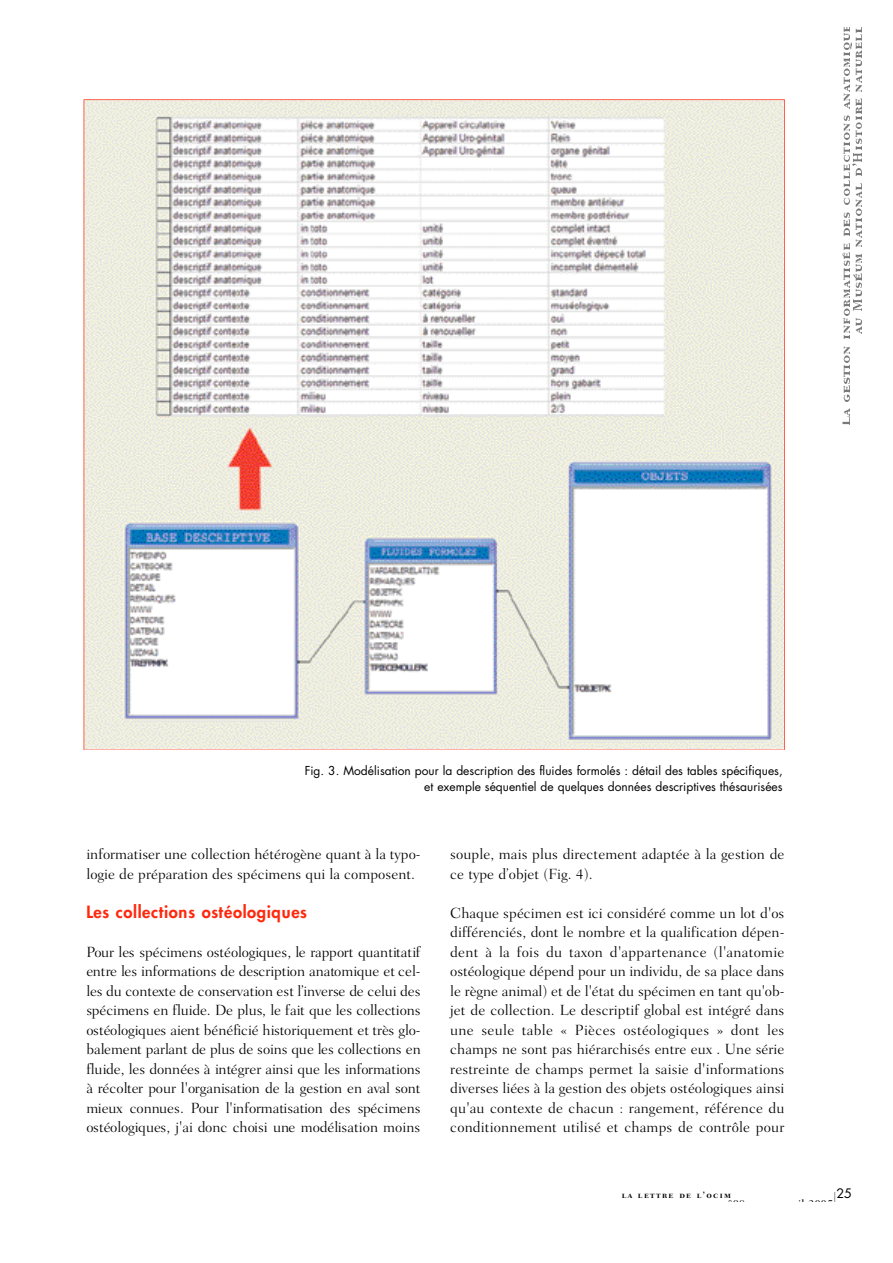
<style>
.page{position:relative;width:893px;height:1263px;background:#fff}
.page>*{position:absolute;margin:0;border:0;box-sizing:border-box;transform-origin:0 0}
.t1{font:800 16.5px "Futura";letter-spacing:.04em;color:#ff280d}
.t2{font:300 15px/19.5px "Fairfield LH";color:#000}
.t3{font:12.75px "Futura";color:#000}
.t4{font:12px/15.5px "Futura";color:#000;text-align:right}
.t5{font:9px "Fairfield LH Bold SC";letter-spacing:.145em;color:#000}
</style>
<div class="page">
<svg style="left:842px;top:409px;width:7px;height:15px"></svg>
<svg style="left:843px;top:346px;width:6px;height:55px"></svg>
<svg style="left:842px;top:243px;width:7px;height:95px"></svg>
<svg style="left:843px;top:212px;width:6px;height:23px"></svg>
<svg style="left:843px;top:27px;width:7px;height:80px"></svg>
<img style="left:847px;top:327px;width:14px;height:6px">
<img style="left:847px;top:318px;width:14px;height:7px">
<img style="left:847px;top:299px;width:14px;height:11px">
<img style="left:847px;top:290px;width:14px;height:7px">
<img style="left:847px;top:282px;width:14px;height:5px">
<img style="left:847px;top:274px;width:14px;height:6px">
<img style="left:847px;top:265px;width:14px;height:6px">
<img style="left:847px;top:255px;width:14px;height:8px">
<img style="left:847px;top:223px;width:14px;height:23px">
<img style="left:847px;top:218px;width:14px;height:3px">
<img style="left:847px;top:209px;width:14px;height:7px">
<img style="left:847px;top:192px;width:14px;height:14px">
<img style="left:856px;top:183px;width:5px;height:6px">
<img style="left:856px;top:169px;width:5px;height:7px">
<svg style="left:843px;top:116px;width:13px;height:88px"></svg>
<img style="left:847px;top:153px;width:14px;height:9px">
<img style="left:847px;top:147px;width:14px;height:3px">
<img style="left:847px;top:139px;width:14px;height:5px">
<img style="left:847px;top:122px;width:14px;height:15px">
<img style="left:847px;top:116px;width:14px;height:4px">
<img style="left:847px;top:107px;width:14px;height:7px">
<img style="left:847px;top:99px;width:14px;height:6px">
<img style="left:847px;top:84px;width:14px;height:7px">
<img style="left:847px;top:68px;width:14px;height:14px">
<img style="left:847px;top:59px;width:14px;height:7px">
<img style="left:847px;top:42px;width:14px;height:15px">
<img style="left:847px;top:34px;width:14px;height:6px">
<img style="left:847px;top:27px;width:14px;height:5px">
<svg style="left:84px;top:99px;width:700px;height:651px"></svg>
<p class="t4" style="left:305px;top:764px;width:479px">Fig. 3. Modélisation pour la description des fluides formolés : détail des tables spécifiques, et exemple séquentiel de quelques données descriptives thésaurisées</p>
<p class="t2" style="left:86px;top:845px;width:335px">informatiser une collection hétérogène quant à la typo&shy;logie de préparation des spécimens qui la composent.</p>
<p class="t1" style="left:86px;top:903px;width:222px">Les collections ostéologiques</p>
<p class="t2" style="left:86px;top:943px;width:336px;text-align:justify">Pour les spécimens ostéologiques, le rapport quantitatif entre les informations de description anatomique et cel&shy;les du contexte de conservation est l’inverse de celui des spécimens en fluide. De plus, le fait que les collections ostéologiques aient bénéficié historiquement et très glo&shy;balement parlant de plus de soins que les collections en fluide, les données à intégrer ainsi que les informations à récolter pour l'organisation de la gestion en aval sont mieux connues. Pour l'informatisation des spécimens ostéologiques, j'ai donc choisi une modélisation moins</p>
<p class="t2" style="left:450px;top:845px;width:336px">souple, mais plus directement adaptée à la gestion de ce type d’objet (Fig. 4).</p>
<p class="t2" style="left:450px;top:904px;width:336px;text-align:justify">Chaque spécimen est ici considéré comme un lot d'os différenciés, dont le nombre et la qualification dépen&shy;dent à la fois du taxon d'appartenance (l'anatomie ostéologique dépend pour un individu, de sa place dans le règne animal) et de l'état du spécimen en tant qu'ob&shy;jet de collection. Le descriptif global est intégré dans une seule table « Pièces ostéologiques » dont les champs ne sont pas hiérarchisés entre eux . Une série restreinte de champs permet la saisie d'informations diverses liées à la gestion des objets ostéologiques ainsi qu'au contexte de chacun : rangement, référence du conditionnement utilisé et champs de contrôle pour</p>
<p class="t5" style="left:621px;top:1190px;width:111px">la lettre de l’ocim</p>
<p class="t3" style="left:836px;top:1187px;width:17px">25</p>
</div>
